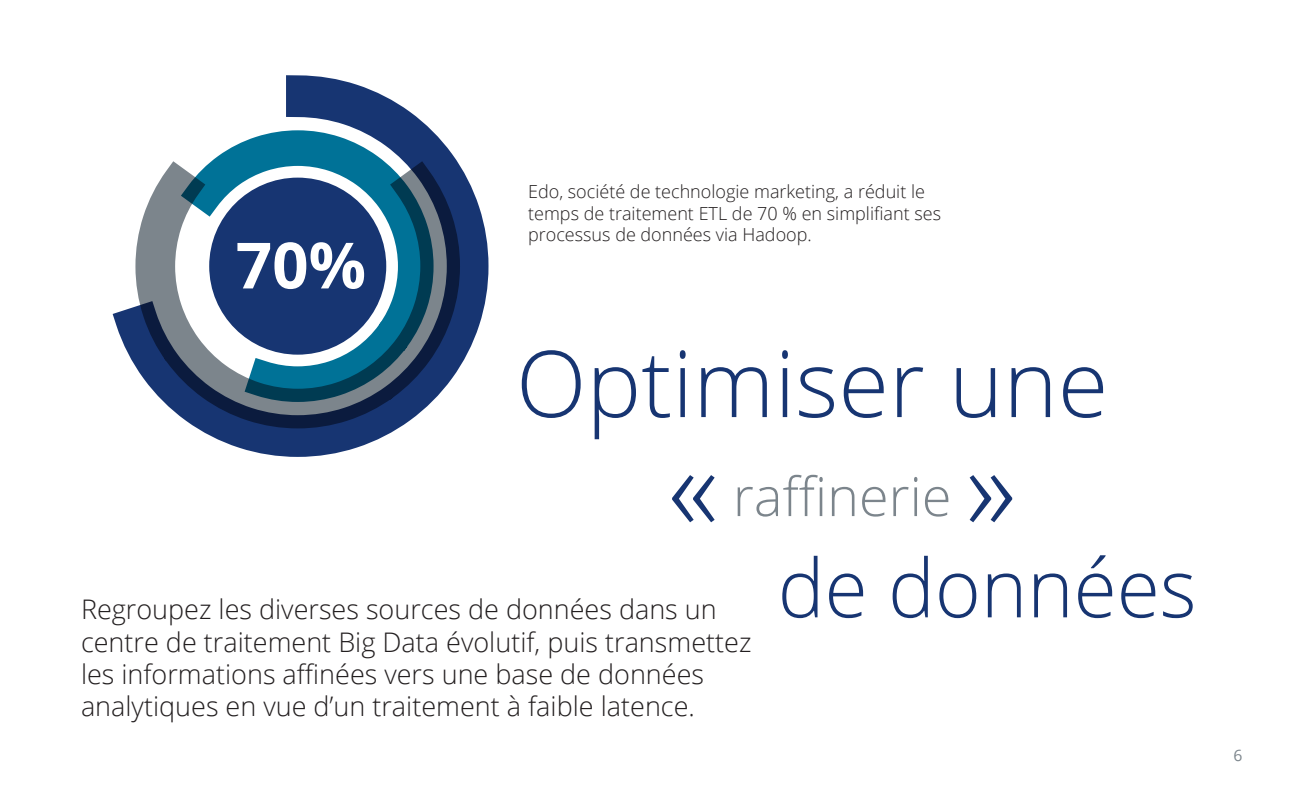
<style>
.page{position:relative;width:1296px;height:810px;background:#fff}
.page>*{position:absolute;margin:0;border:0;box-sizing:border-box;transform-origin:0 0}
.t1{font:300 92.25px "Open Sans";color:#173572}
.t2{font:300 81px "Open Sans";color:#173572}
.t3{font:300 54px "Open Sans";color:#7c858c}
.t4{font:300 27px/32.4px "Open Sans";color:#231f20}
.t5{font:300 18px/21.6px "Open Sans";color:#231f20}
.t6{font:15.75px "Open Sans";color:#7c858c}
.s1{font-size:119.25px;color:#173572}
</style>
<div class="page">
<svg style="left:112px;top:75px;width:377px;height:382px"></svg>
<div style="left:209px;top:178px;width:177px;height:177px;background:#173572;border-radius:50%"></div>
<svg style="left:237px;top:242px;width:127px;height:47px"></svg>
<p class="t5" style="left:528px;top:180px;width:414px">Edo, société de technologie marketing, a réduit le temps de traitement ETL de 70 % en simplifiant ses processus de données via Hadoop.</p>
<p class="t1" style="left:516px;top:320px;width:594px">Optimiser une</p>
<p class="t3" style="left:667px;top:459px;width:351px"><span class="s1">«</span> raffinerie <span class="s1">»</span></p>
<p class="t2" style="left:778px;top:532px;width:420px">de données</p>
<p class="t4" style="left:81px;top:592px;width:672px">Regroupez les diverses sources de données dans un centre de traitement Big Data évolutif, puis transmettez les informations affinées vers une base de données analytiques en vue d’un traitement à faible latence.</p>
<p class="t6" style="left:1234px;top:744px;width:11px">6</p>
</div>
